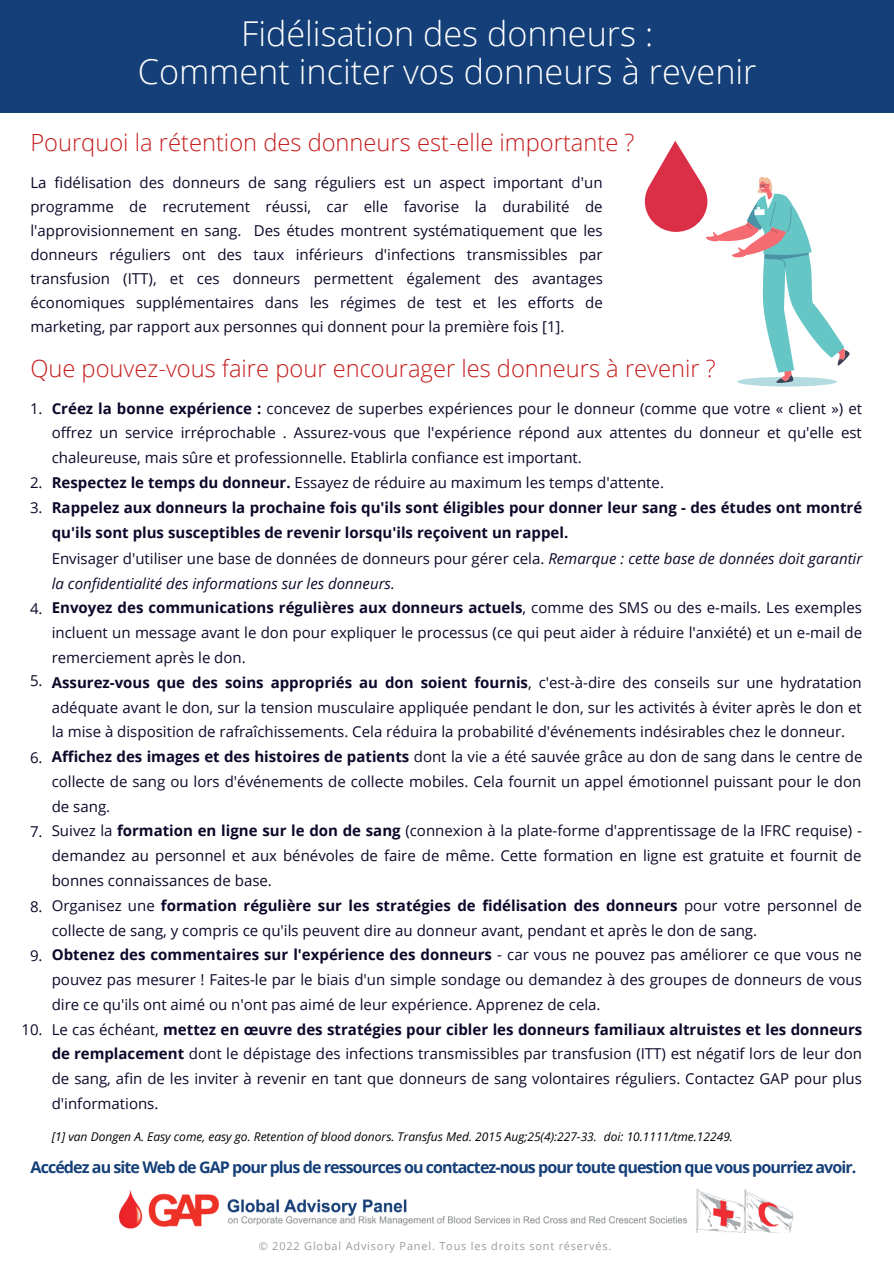
<style>
.page{position:relative;width:894px;height:1264px;background:#fff}
.page>*{position:absolute;margin:0;border:0;box-sizing:border-box;transform-origin:0 0}
.t1{font:300 34.2px/38.2px "Open Sans";color:#fff;text-align:center}
.t2{font:300 23.7px "Open Sans";color:#c61d1d}
.t3{font:700 16.05px "Open Sans";letter-spacing:-.06em;color:#153f78}
.t4{font:15px/24.8px "Open Sans";color:#0d0829}
.t5{font:italic 12px "Open Sans";color:#000}
.t6{font:10.95px "Open Sans";letter-spacing:.075em;color:#9b9b9b}
.s1{font-weight:700}
.s2{font-style:italic}
</style>
<div class="page">
<div style="left:0;top:0;width:893px;height:113px;background:#153f78"></div>
<img style="left:119px;top:1189px;width:675px;height:43px">
<div style="left:737px;top:377px;width:99px;height:9px;background:#b4dbdf;border-radius:50%"></div>
<svg style="left:644px;top:141px;width:205px;height:243px"></svg>
<h1 class="t1" style="left:138px;top:14px;width:620px">Fidélisation des donneurs :<br>Comment inciter vos donneurs à revenir</h1>
<h2 class="t2" style="left:30px;top:126px;width:605px">Pourquoi la rétention des donneurs est-elle importante ?</h2>
<p class="t4" style="left:30px;top:170px;width:574px;line-height:24px;text-align:justify">La fidélisation des donneurs de sang réguliers est un aspect important d'un programme de recrutement réussi, car elle favorise la durabilité de l'approvisionnement en sang. Des études montrent systématiquement que les donneurs réguliers ont des taux inférieurs d'infections transmissibles par transfusion (ITT), et ces donneurs permettent également des avantages économiques supplémentaires dans les régimes de test et les efforts de marketing, par rapport aux personnes qui donnent pour la première fois [1].</p>
<h2 class="t2" style="left:30px;top:352px;width:686px">Que pouvez-vous faire pour encourager les donneurs à revenir ?</h2>
<p class="t4" style="left:30px;top:395px;width:14px">1.</p>
<p class="t4" style="left:30px;top:470px;width:14px">2.<br>3.</p>
<p class="t4" style="left:30px;top:596px;width:14px">4.</p>
<p class="t4" style="left:30px;top:668px;width:14px">5.</p>
<p class="t4" style="left:30px;top:744px;width:14px">6.</p>
<p class="t4" style="left:30px;top:819px;width:14px">7.</p>
<p class="t4" style="left:30px;top:893px;width:14px">8.</p>
<p class="t4" style="left:30px;top:942px;width:14px">9.</p>
<p class="t4" style="left:21px;top:1017px;width:23px">10.</p>
<p class="t4" style="left:52px;top:395px;width:811px"><span class="s1">Créez la bonne expérience :</span> concevez de superbes expériences pour le donneur (comme que votre « client ») et offrez un service irréprochable . Assurez-vous que l'expérience répond aux attentes du donneur et qu'elle est chaleureuse, mais sûre et professionnelle. Etablirla confiance est important.<br><span class="s1">Respectez le temps du donneur.</span> Essayez de réduire au maximum les temps d'attente.<br><span class="s1">Rappelez aux donneurs la prochaine fois qu'ils sont éligibles pour donner leur sang - des études ont montré qu'ils sont plus susceptibles de revenir lorsqu'ils reçoivent un rappel.</span></p>
<p class="t4" style="left:52px;top:545px;width:812px">Envisager d'utiliser une base de données de donneurs pour gérer cela. <span class="s2">Remarque : cette base de données doit garantir la confidentialité des informations sur les donneurs.<br></span><span class="s1">Envoyez des communications régulières aux donneurs actuels</span>, comme des SMS ou des e-mails. Les exemples incluent un message avant le don pour expliquer le processus (ce qui peut aider à réduire l'anxiété) et un e-mail de remerciement après le don.<br><span class="s1">Assurez-vous que des soins appropriés au don soient fournis</span>, c'est-à-dire des conseils sur une hydratation adéquate avant le don, sur la tension musculaire appliquée pendant le don, sur les activités à éviter après le don et la mise à disposition de rafraîchissements. Cela réduira la probabilité d'événements indésirables chez le donneur.<br><span class="s1">Affichez des images et des histoires de patients</span> dont la vie a été sauvée grâce au don de sang dans le centre de collecte de sang ou lors d'événements de collecte mobiles. Cela fournit un appel émotionnel puissant pour le don de sang.<br>Suivez la <span class="s1">formation en ligne sur le don de sang</span> (connexion à la plate-forme d'apprentissage de la IFRC requise) - demandez au personnel et aux bénévoles de faire de même. Cette formation en ligne est gratuite et fournit de bonnes connaissances de base.<br>Organisez une <span class="s1">formation régulière sur les stratégies de fidélisation des donneurs</span> pour votre personnel de collecte de sang, y compris ce qu'ils peuvent dire au donneur avant, pendant et après le don de sang.<br><span class="s1">Obtenez des commentaires sur l'expérience des donneurs</span> - car vous ne pouvez pas améliorer ce que vous ne pouvez pas mesurer ! Faites-le par le biais d'un simple sondage ou demandez à des groupes de donneurs de vous dire ce qu'ils ont aimé ou n'ont pas aimé de leur expérience. Apprenez de cela.<br>Le cas échéant, <span class="s1">mettez en œuvre des stratégies pour cibler les donneurs familiaux altruistes et les donneurs de remplacement</span> dont le dépistage des infections transmissibles par transfusion (ITT) est négatif lors de leur don de sang, afin de les inviter à revenir en tant que donneurs de sang volontaires réguliers. Contactez GAP pour plus d'informations.</p>
<p class="t5" style="left:52px;top:1128px;width:682px">[1] van Dongen A. Easy come, easy go. Retention of blood donors. Transfus Med. 2015 Aug;25(4):227-33. doi: 10.1111/tme.12249.</p>
<p class="t3" style="left:31px;top:1155px;width:827px">Accédez au site Web de GAP pour plus de ressources ou contactez-nous pour toute question que vous pourriez avoir.</p>
<p class="t6" style="left:259px;top:1238px;width:354px">© 2022 Global Advisory Panel. Tous les droits sont réservés.</p>
</div>
